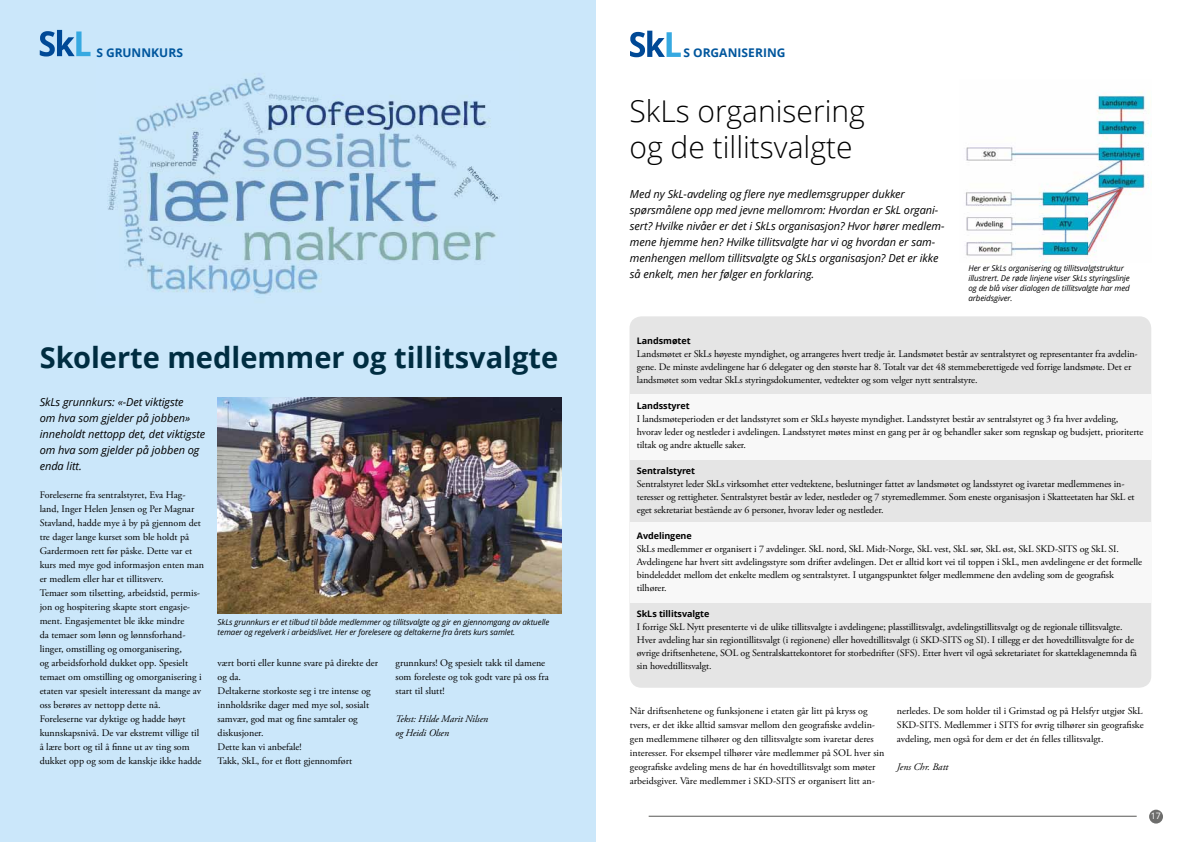
<style>
.page{position:relative;width:1191px;height:842px;background:#fff}
.page>*{position:absolute;margin:0;border:0;box-sizing:border-box;transform-origin:0 0}
.t1{font:300 30px/36px "Open Sans";color:#000}
.t2{font:700 29px "Open Sans";color:#002d41}
.t3{font:700 12px "Open Sans";color:#00569d}
.t4{font:italic 11px/16px "Open Sans";letter-spacing:-.005em;color:#000}
.t5{font:10px/14px "Adobe Garamond Pro";letter-spacing:-.01em;color:#000}
.t6{font:italic 10px/14px "Adobe Garamond Pro";letter-spacing:-.01em;color:#000}
.t7{font:700 9px "Open Sans";letter-spacing:-.005em;color:#000}
.t8{font:8.8px "Open Sans";color:#fff}
.t9{font:italic 8px/10px "Open Sans";letter-spacing:-.01em;color:#000}
</style>
<div class="page">
<hr style="left:648px;top:816px;width:488px;height:1px;background:#575756">
<div style="left:1149px;top:810px;width:14px;height:13px;background:#6d6d6c;border-radius:50%"></div>
<div style="left:0;top:0;width:595px;height:842px;background:#cbe7fa"></div>
<img style="left:218px;top:398px;width:343px;height:215px">
<img style="left:108px;top:77px;width:392px;height:218px">
<svg style="left:40px;top:30px;width:50px;height:27px"></svg>
<svg style="left:630px;top:31px;width:51px;height:26px"></svg>
<img style="left:965px;top:92px;width:184px;height:169px">
<div style="left:629px;top:316px;width:522px;height:372px;background:#e5e5e5;border-radius:12px"></div>
<div style="left:630px;top:394px;width:521px;height:65px;background:#f8f8f8"></div>
<div style="left:630px;top:522px;width:521px;height:80px;background:#f8f8f8"></div>
<p class="t3" style="left:96px;top:46px;width:46px">SGRUNNK</p>
<p class="t3" style="left:159px;top:46px;width:17px">URS</p>
<h2 class="t2" style="left:40px;top:341px;width:520px">Skolerte medlemmer og tillitsvalgte</h2>
<p class="t4" style="left:40px;top:394px;width:167px">SkLs grunnkurs: «-Det viktigste<br>om hva som gjelder på jobben» inneholdt nettopp det, det viktigste om hva som gjelder på jobben og enda litt.</p>
<p class="t5" style="left:40px;top:488px;width:166px">Foreleserne fra sentralstyret, Eva Hag&shy;land, Inger Helen Jensen og Per Magnar Stavland, hadde mye å by på gjennom det tre dager lange kurset som ble holdt på Gardermoen rett før påske. Dette var et kurs med mye god informasjon enten man er medlem eller har et tillitsverv.<br>Temaer som tilsetting, arbeidstid, permis&shy;jon og hospitering skapte stort engasje&shy;ment. Engasjementet ble ikke mindre<br>da temaer som lønn og lønnsforhand&shy;linger, omstilling og omorganisering,<br>og arbeidsforhold dukket opp. Spesielt temaet om omstilling og omorganisering i etaten var spesielt interessant da mange av oss berøres av nettopp dette nå.<br>Foreleserne var dyktige og hadde høyt kunnskapsnivå. De var ekstremt villige til å lære bort og til å finne ut av ting som dukket opp og som de kanskje ikke hadde</p>
<p class="t9" style="left:218px;top:617px;width:333px">SkLs grunnkurs er et tilbud til både medlemmer og tillitsvalgte og gir en gjennomgang av aktuelle temaer og regelverk i arbeidslivet. Her er forelesere og deltakerne fra årets kurs samlet.</p>
<p class="t5" style="left:218px;top:656px;width:162px">vært borti eller kunne svare på direkte der og da.<br>Deltakerne storkoste seg i tre intense og innholdsrike dager med mye sol, sosialt samvær, god mat og fine samtaler og diskusjoner.<br>Dette kan vi anbefale!<br>Takk, SkL, for et flott gjennomført</p>
<p class="t5" style="left:395px;top:656px;width:155px">grunnkurs! Og spesielt takk til damene som foreleste og tok godt vare på oss fra start til slutt!</p>
<p class="t6" style="left:395px;top:712px;width:94px">Tekst: Hilde Marit Nilsen og Heidi Olsen</p>
<p class="t3" style="left:683px;top:46px;width:19px">S ORGANIS</p>
<p class="t3" style="left:748px;top:46px;width:15px">ERING</p>
<h1 class="t1" style="left:629px;top:93px;width:237px">SkLs organisering og de tillitsvalgte</h1>
<p class="t4" style="left:630px;top:186px;width:316px">Med ny SkL-avdeling og flere nye medlemsgrupper dukker spørsmålene opp med jevne mellomrom: Hvordan er SkL organi&shy;sert? Hvilke nivåer er det i SkLs organisasjon? Hvor hører medlem&shy;mene hjemme hen? Hvilke tillitsvalgte har vi og hvordan er sam&shy;menhengen mellom tillitsvalgte og SkLs organisasjon? Det er ikke så enkelt, men her følger en forklaring.</p>
<p class="t9" style="left:968px;top:263px;width:163px">Her er SkLs organisering og tillitsvalgtstruktur illustrert. De røde linjene viser SkLs styringslinje og de blå viser dialogen de tillitsvalgte har med arbeidsgiver.</p>
<p class="t7" style="left:637px;top:336px;width:55px">Landsmøtet</p>
<p class="t5" style="left:637px;top:348px;width:502px;line-height:13px">Landsmøtet er SkLs høyeste myndighet, og arrangeres hvert tredje år. Landsmøtet består av sentralstyret og representanter fra avdelin&shy;gene. De minste avdelingene har 6 delegater og den største har 8. Totalt var det 48 stemmeberettigede ved forrige landsmøte. Det er landsmøtet som vedtar SkLs styringsdokumenter, vedtekter og som velger nytt sentralstyre.</p>
<p class="t7" style="left:637px;top:401px;width:54px">Landsstyret</p>
<p class="t5" style="left:637px;top:413px;width:508px;line-height:13px">I landsmøteperioden er det landsstyret som er SkLs høyeste myndighet. Landsstyret består av sentralstyret og 3 fra hver avdeling, hvorav leder og nestleder i avdelingen. Landsstyret møtes minst en gang per år og behandler saker som regnskap og budsjett, prioriterte tiltak og andre aktuelle saker.</p>
<p class="t7" style="left:637px;top:466px;width:60px">Sentralstyret</p>
<p class="t5" style="left:637px;top:478px;width:499px;line-height:13px">Sentralstyret leder SkLs virksomhet etter vedtektene, beslutninger fattet av landsmøtet og landsstyret og ivaretar medlemmenes in&shy;teresser og rettigheter. Sentralstyret består av leder, nestleder og 7 styremedlemmer. Som eneste organisasjon i Skatteetaten har SkL et eget sekretariat bestående av 6 personer, hvorav leder og nestleder.</p>
<p class="t7" style="left:637px;top:531px;width:56px">Avdelingene</p>
<p class="t5" style="left:637px;top:543px;width:507px;line-height:13px">SkLs medlemmer er organisert i 7 avdelinger. SkL nord, SkL Midt-Norge, SkL vest, SkL sør, SkL øst, SkL SKD-SITS og SkL SI.<br>Avdelingene har hvert sitt avdelingsstyre som drifter avdelingen. Det er alltid kort vei til toppen i SkL, men avdelingene er det formelle bindeleddet mellom det enkelte medlem og sentralstyret. I utgangspunktet følger medlemmene den avdeling som de geografisk tilhører.</p>
<p class="t7" style="left:637px;top:609px;width:74px">SkLs tillitsvalgte</p>
<p class="t5" style="left:637px;top:621px;width:501px;line-height:13px">I forrige SkL Nytt presenterte vi de ulike tillitsvalgte i avdelingene; plasstillitsvalgt, avdelingstillitsvalgt og de regionale tillitsvalgte.<br>Hver avdeling har sin regiontillitsvalgt (i regionene) eller hovedtillitsvalgt (i SKD-SITS og SI). I tillegg er det hovedtillitsvalgte for de øvrige driftsenhetene, SOL og Sentralskattekontoret for storbedrifter (SFS). Etter hvert vil også sekretariatet for skatteklagenemnda få sin hovedtillitsvalgt.</p>
<p class="t5" style="left:630px;top:704px;width:256px">Når driftsenhetene og funksjonene i etaten går litt på kryss og tvers, er det ikke alltid samsvar mellom den geografiske avdelin&shy;gen medlemmene tilhører og den tillitsvalgte som ivaretar deres interesser. For eksempel tilhører våre medlemmer på SOL hver sin geografiske avdeling mens de har én hovedtillitsvalgt som møter arbeidsgiver. Våre medlemmer i SKD-SITS er organisert litt an-</p>
<p class="t5" style="left:897px;top:704px;width:248px;text-align:justify">nerledes. De som holder til i Grimstad og på Helsfyr utgjør SkL SKD-SITS. Medlemmer i SITS for øvrig tilhører sin geografiske avdeling, men også for dem er det én felles tillitsvalgt.</p>
<p class="t6" style="left:897px;top:760px;width:53px">Jens Chr. Batt</p>
<p class="t8" style="left:1150px;top:811px;width:12px">17</p>
</div>
